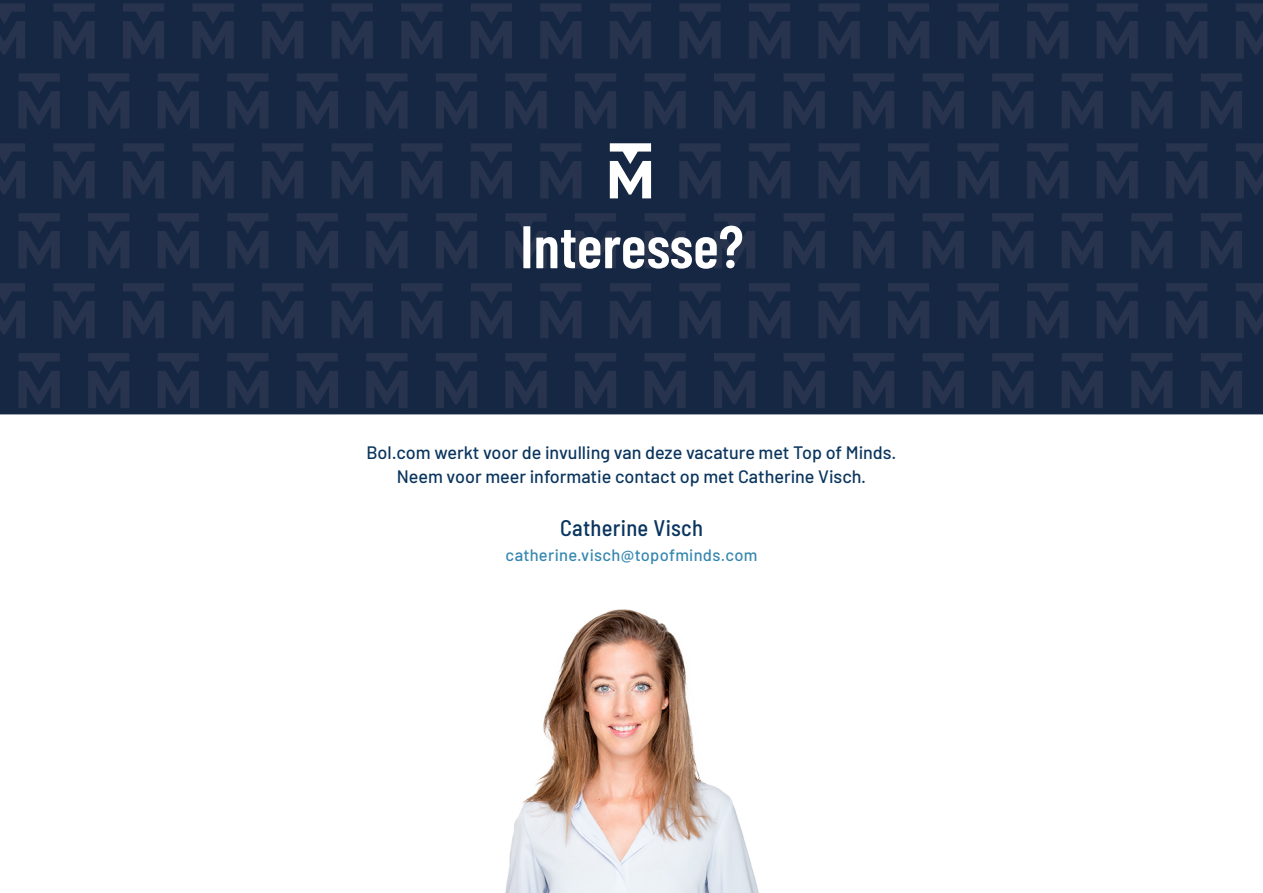
<style>
.page{position:relative;width:1263px;height:893px;background:#fff}
.page>*{position:absolute;margin:0;border:0;box-sizing:border-box;transform-origin:0 0}
.t1{font:600 60px "Barlow Condensed";color:#fff}
.t2{font:500 semi-condensed 22.5px "Barlow";letter-spacing:.01em;color:#0a355e}
.t3{font:500 18px "Barlow";color:#0a355e}
.t4{font:500 16.5px "Barlow";letter-spacing:.015em;color:#3587b0}
</style>
<div class="page">
<div style="left:0;top:0;width:1263px;height:414px;background:#162744"></div>
<svg style="left:0;top:3px;width:25px;height:56px"></svg>
<svg style="left:0;top:283px;width:25px;height:55px"></svg>
<svg style="left:0;top:143px;width:25px;height:55px"></svg>
<svg style="left:88px;top:213px;width:41px;height:55px;background:#212f49"></svg>
<svg style="left:88px;top:73px;width:41px;height:55px;background:#212f49"></svg>
<svg style="left:88px;top:353px;width:41px;height:55px;background:#212f49"></svg>
<svg style="left:123px;top:3px;width:41px;height:56px;background:#202e49"></svg>
<svg style="left:123px;top:283px;width:41px;height:55px;background:#212f49"></svg>
<svg style="left:123px;top:143px;width:41px;height:55px;background:#212f49"></svg>
<svg style="left:227px;top:213px;width:41px;height:55px;background:#212e49"></svg>
<svg style="left:227px;top:73px;width:41px;height:55px;background:#212e49"></svg>
<svg style="left:227px;top:353px;width:41px;height:55px;background:#212f49"></svg>
<svg style="left:262px;top:3px;width:41px;height:56px;background:#202e49"></svg>
<svg style="left:262px;top:283px;width:41px;height:55px;background:#212f49"></svg>
<svg style="left:262px;top:143px;width:41px;height:55px;background:#212f49"></svg>
<svg style="left:366px;top:213px;width:41px;height:55px;background:#212e49"></svg>
<svg style="left:366px;top:73px;width:41px;height:55px;background:#212e49"></svg>
<svg style="left:366px;top:353px;width:41px;height:55px;background:#212e49"></svg>
<svg style="left:401px;top:3px;width:41px;height:56px;background:#202e49"></svg>
<svg style="left:401px;top:283px;width:41px;height:55px;background:#212e49"></svg>
<svg style="left:401px;top:143px;width:41px;height:55px;background:#212e49"></svg>
<svg style="left:505px;top:213px;width:42px;height:55px;background:#202e49"></svg>
<svg style="left:505px;top:73px;width:42px;height:55px;background:#202e49"></svg>
<svg style="left:505px;top:353px;width:42px;height:55px;background:#202e49"></svg>
<svg style="left:540px;top:3px;width:41px;height:56px;background:#202e49"></svg>
<svg style="left:540px;top:283px;width:41px;height:55px;background:#212e49"></svg>
<svg style="left:540px;top:143px;width:41px;height:55px;background:#212e49"></svg>
<svg style="left:644px;top:213px;width:42px;height:55px;background:#202e49"></svg>
<svg style="left:644px;top:73px;width:42px;height:55px;background:#202e49"></svg>
<svg style="left:644px;top:353px;width:42px;height:55px;background:#202e49"></svg>
<svg style="left:679px;top:3px;width:42px;height:56px;background:#202e49"></svg>
<svg style="left:679px;top:283px;width:42px;height:55px;background:#202e49"></svg>
<svg style="left:679px;top:143px;width:42px;height:55px;background:#202e49"></svg>
<svg style="left:783px;top:213px;width:42px;height:55px;background:#202e49"></svg>
<svg style="left:783px;top:73px;width:42px;height:55px;background:#202e49"></svg>
<svg style="left:783px;top:353px;width:42px;height:55px;background:#202e49"></svg>
<svg style="left:818px;top:3px;width:42px;height:56px;background:#202e49"></svg>
<svg style="left:818px;top:283px;width:42px;height:55px;background:#202e49"></svg>
<svg style="left:818px;top:143px;width:42px;height:55px;background:#202e49"></svg>
<svg style="left:923px;top:213px;width:41px;height:55px;background:#212f49"></svg>
<svg style="left:923px;top:73px;width:41px;height:55px;background:#212e49"></svg>
<svg style="left:923px;top:353px;width:41px;height:55px;background:#212f49"></svg>
<svg style="left:957px;top:3px;width:42px;height:56px;background:#202e49"></svg>
<svg style="left:957px;top:283px;width:42px;height:55px;background:#202e49"></svg>
<svg style="left:957px;top:143px;width:42px;height:55px;background:#202e49"></svg>
<svg style="left:1062px;top:213px;width:41px;height:55px;background:#212f49"></svg>
<svg style="left:1062px;top:73px;width:41px;height:55px;background:#212f49"></svg>
<svg style="left:1062px;top:353px;width:41px;height:55px;background:#212f49"></svg>
<svg style="left:1097px;top:3px;width:41px;height:56px;background:#202e49"></svg>
<svg style="left:1097px;top:283px;width:41px;height:55px;background:#212f49"></svg>
<svg style="left:1097px;top:143px;width:41px;height:55px;background:#212f49"></svg>
<svg style="left:1201px;top:213px;width:41px;height:55px;background:#212f49"></svg>
<svg style="left:1201px;top:73px;width:41px;height:55px;background:#212f49"></svg>
<svg style="left:1201px;top:353px;width:41px;height:55px;background:#212f49"></svg>
<svg style="left:1236px;top:3px;width:27px;height:56px;background:#202e49"></svg>
<svg style="left:1236px;top:283px;width:27px;height:55px"></svg>
<svg style="left:1236px;top:143px;width:27px;height:55px"></svg>
<svg style="left:19px;top:213px;width:41px;height:55px;background:#212e49"></svg>
<svg style="left:19px;top:73px;width:41px;height:55px;background:#212e49"></svg>
<svg style="left:19px;top:353px;width:41px;height:55px;background:#212f49"></svg>
<svg style="left:53px;top:3px;width:42px;height:56px;background:#202e49"></svg>
<svg style="left:53px;top:283px;width:42px;height:55px;background:#202e49"></svg>
<svg style="left:53px;top:143px;width:42px;height:55px;background:#202e49"></svg>
<svg style="left:158px;top:213px;width:41px;height:55px;background:#212f49"></svg>
<svg style="left:158px;top:73px;width:41px;height:55px;background:#212e49"></svg>
<svg style="left:158px;top:353px;width:41px;height:55px;background:#212f49"></svg>
<svg style="left:193px;top:3px;width:41px;height:56px;background:#202e49"></svg>
<svg style="left:193px;top:283px;width:41px;height:55px;background:#212e49"></svg>
<svg style="left:193px;top:143px;width:41px;height:55px;background:#212e49"></svg>
<svg style="left:297px;top:213px;width:41px;height:55px;background:#212f49"></svg>
<svg style="left:297px;top:73px;width:41px;height:55px;background:#212f49"></svg>
<svg style="left:297px;top:353px;width:41px;height:55px;background:#212f49"></svg>
<svg style="left:332px;top:3px;width:41px;height:56px;background:#202e49"></svg>
<svg style="left:332px;top:283px;width:41px;height:55px;background:#212f49"></svg>
<svg style="left:332px;top:143px;width:41px;height:55px;background:#212f49"></svg>
<svg style="left:436px;top:213px;width:41px;height:55px;background:#212f49"></svg>
<svg style="left:436px;top:73px;width:41px;height:55px;background:#212f49"></svg>
<svg style="left:436px;top:353px;width:41px;height:55px;background:#212f49"></svg>
<svg style="left:471px;top:3px;width:41px;height:56px;background:#202e49"></svg>
<svg style="left:471px;top:283px;width:41px;height:55px;background:#212f49"></svg>
<svg style="left:471px;top:143px;width:41px;height:55px;background:#212f49"></svg>
<svg style="left:575px;top:213px;width:41px;height:55px;background:#212f49"></svg>
<svg style="left:575px;top:73px;width:41px;height:55px;background:#212f49"></svg>
<svg style="left:575px;top:353px;width:41px;height:55px;background:#212f49"></svg>
<svg style="left:610px;top:3px;width:41px;height:56px;background:#202e49"></svg>
<svg style="left:610px;top:283px;width:41px;height:55px;background:#212f49"></svg>
<svg style="left:610px;top:143px;width:41px;height:55px"></svg>
<svg style="left:714px;top:213px;width:41px;height:55px;background:#212f49"></svg>
<svg style="left:714px;top:73px;width:41px;height:55px;background:#212f49"></svg>
<svg style="left:714px;top:353px;width:41px;height:55px;background:#212f49"></svg>
<svg style="left:749px;top:3px;width:41px;height:56px;background:#212e49"></svg>
<svg style="left:749px;top:283px;width:41px;height:55px;background:#212f49"></svg>
<svg style="left:749px;top:143px;width:41px;height:55px;background:#212f49"></svg>
<svg style="left:853px;top:213px;width:41px;height:55px;background:#212f49"></svg>
<svg style="left:853px;top:73px;width:41px;height:55px;background:#212e49"></svg>
<svg style="left:853px;top:353px;width:41px;height:55px;background:#212f49"></svg>
<svg style="left:888px;top:3px;width:41px;height:56px;background:#202e49"></svg>
<svg style="left:888px;top:283px;width:41px;height:55px;background:#212f49"></svg>
<svg style="left:888px;top:143px;width:41px;height:55px;background:#212f49"></svg>
<svg style="left:992px;top:213px;width:41px;height:55px;background:#212e49"></svg>
<svg style="left:992px;top:73px;width:41px;height:55px;background:#212e49"></svg>
<svg style="left:992px;top:353px;width:41px;height:55px;background:#212e49"></svg>
<svg style="left:1027px;top:3px;width:41px;height:56px;background:#202e49"></svg>
<svg style="left:1027px;top:283px;width:41px;height:55px;background:#212f49"></svg>
<svg style="left:1027px;top:143px;width:41px;height:55px;background:#212f49"></svg>
<svg style="left:1131px;top:213px;width:41px;height:55px;background:#212e49"></svg>
<svg style="left:1131px;top:73px;width:41px;height:55px;background:#212e49"></svg>
<svg style="left:1131px;top:353px;width:41px;height:55px;background:#212e49"></svg>
<svg style="left:1166px;top:3px;width:41px;height:56px;background:#202e49"></svg>
<svg style="left:1166px;top:283px;width:41px;height:55px;background:#212e49"></svg>
<svg style="left:1166px;top:143px;width:41px;height:55px;background:#212e49"></svg>
<img style="left:505px;top:609px;width:254px;height:284px">
<p class="t1" style="left:520px;top:204px;width:225px">Interesse?</p>
<p class="t3" style="left:366px;top:440px;width:532px">Bol.com werkt voor de invulling van deze vacature met Top of Minds.</p>
<p class="t3" style="left:397px;top:464px;width:471px">Neem voor meer informatie contact op met Catherine Visch.</p>
<p class="t2" style="left:560px;top:511px;width:144px">Catherine Visch</p>
<p class="t4" style="left:505px;top:543px;width:253px">catherine.visch@topofminds.com</p>
</div>
